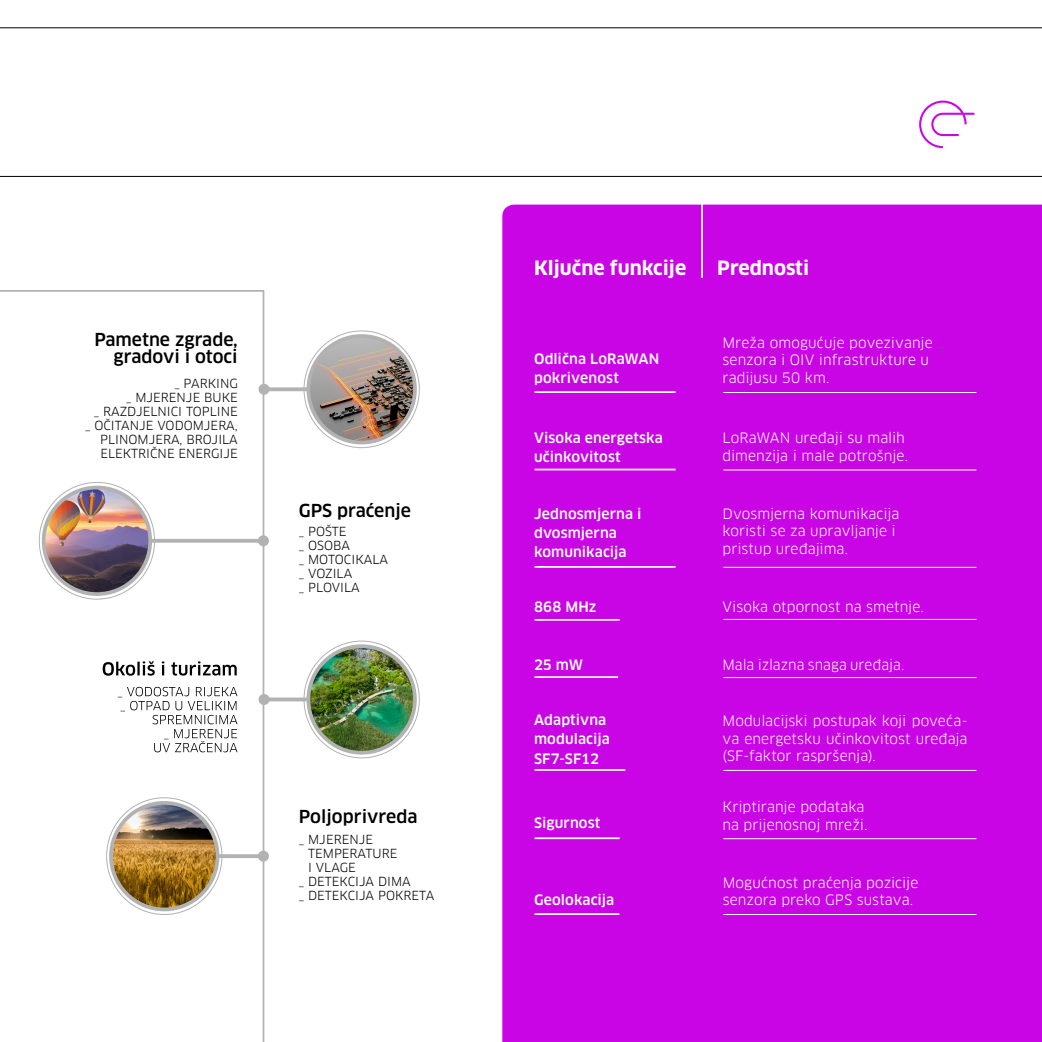
<style>
.page{position:relative;width:1042px;height:1042px;background:#fff}
.page>*{position:absolute;margin:0;border:0;box-sizing:border-box;transform-origin:0 0}
.t1{font:700 19.25px "Clan Pro";color:#fff}
.t2{font:500 17.5px/17.5px "Clan Pro";color:#000;text-align:right}
.t3{font:14px/17.5px "Clan Pro";letter-spacing:.005em;color:#fff}
.t4{font:500 14px/19.2px "Clan Pro";letter-spacing:.01em;color:#fff}
.t5{font:12.25px/14px "Clan Pro";color:#000}
.s1{color:#fff}
</style>
<div class="page">
<svg style="left:919px;top:101px;width:55px;height:47px"></svg>
<hr style="left:0;top:27px;width:1042px;height:1px;background:#000">
<hr style="left:0;top:176px;width:1042px;height:1px;background:#000">
<div style="left:502px;top:205px;width:540px;height:837px;background:#c905e5"></div>
<hr style="left:534px;top:391px;width:141px;height:2px;background:#fff">
<hr style="left:534px;top:676px;width:84px;height:2px;background:#fff">
<hr style="left:723px;top:392px;width:253px;height:1px;background:#fff">
<hr style="left:534px;top:619px;width:85px;height:2px;background:#fff">
<hr style="left:723px;top:619px;width:253px;height:1px;background:#fff">
<hr style="left:534px;top:837px;width:85px;height:2px;background:#fff">
<hr style="left:723px;top:838px;width:253px;height:1px;background:#fff">
<hr style="left:534px;top:469px;width:141px;height:1px;background:#fff">
<hr style="left:723px;top:469px;width:253px;height:1px;background:#fff">
<hr style="left:534px;top:566px;width:141px;height:2px;background:#fff">
<hr style="left:723px;top:567px;width:253px;height:1px;background:#fff">
<hr style="left:534px;top:913px;width:85px;height:2px;background:#fff">
<hr style="left:723px;top:914px;width:253px;height:1px;background:#fff">
<hr style="left:723px;top:677px;width:253px;height:1px;background:#fff">
<hr style="left:723px;top:770px;width:253px;height:1px;background:#fff">
<hr style="left:534px;top:769px;width:91px;height:2px;background:#fff">
<hr style="left:263px;top:290px;width:1px;height:752px;background:#b3b2b2">
<img style="left:41px;top:485px;width:228px;height:112px">
<img style="left:258px;top:333px;width:160px;height:112px">
<img style="left:108px;top:800px;width:161px;height:112px">
<svg style="left:103px;top:661px;width:134px;height:14px"></svg>
<svg style="left:118px;top:687px;width:119px;height:65px"></svg>
<hr style="left:701px;top:199px;width:2px;height:79px;background:#fff">
<hr style="left:0;top:290px;width:264px;height:2px;background:#b3b2b2">
<img style="left:258px;top:643px;width:160px;height:112px">
<p class="t2" style="left:94px;top:330px;width:145px">Pametne zgrade, gradovi i otoci</p>
<p class="t5" style="left:85px;top:376px;width:154px;text-align:right">_ PARKING<br>_ MJERENJE BUKE<br>_ RAZDJELNICI TOPLINE<br>_ OČITANJE VODOMJERA,<br>PLINOMJERA, BROJILA<br>ELEKTRIČNE ENERGIJE</p>
<p class="t2" style="left:299px;top:502px;width:114px">GPS praćenje</p>
<p class="t5" style="left:299px;top:525px;width:91px">_ POŠTE<br>_ OSOBA<br>_ MOTOCIKALA _ VOZILA<br>_ PLOVILA</p>
<p class="t2" style="left:299px;top:808px;width:120px">Poljoprivreda</p>
<p class="t5" style="left:299px;top:832px;width:137px">_ MJERENJE<br><span class="s1">_</span> TEMPERATURE<br><span class="s1">_</span> I VLAGE<br>_ DETEKCIJA DIMA<br>_ DETEKCIJA POKRETA</p>
<h1 class="t1" style="left:534px;top:257px;width:154px">Ključne funkcije</h1>
<h1 class="t1" style="left:717px;top:257px;width:93px">Prednosti</h1>
<p class="t4" style="left:534px;top:349px;width:127px">Odlična LoRaWAN pokrivenost</p>
<p class="t3" style="left:722px;top:334px;width:212px">Mreža omogućuje povezivanje senzora i OIV infrastrukture u radijusu 50 km.</p>
<p class="t4" style="left:534px;top:428px;width:130px">Visoka energetska učinkovitost</p>
<p class="t3" style="left:722px;top:429px;width:187px">LoRaWAN uređaji su malih dimenzija i male potrošnje.</p>
<p class="t4" style="left:534px;top:504px;width:109px">Jednosmjerna i dvosmjerna komunikacija</p>
<p class="t3" style="left:722px;top:505px;width:178px">Dvosmjerna komunikacija koristi se za upravljanje i pristup uređajima.</p>
<p class="t4" style="left:534px;top:597px;width:64px">868 MHz</p>
<p class="t3" style="left:722px;top:598px;width:203px">Visoka otpornost na smetnje.</p>
<p class="t4" style="left:534px;top:655px;width:51px">25 mW</p>
<p class="t4" style="left:534px;top:710px;width:77px">Adaptivna modulacija<br>SF7-SF12</p>
<p class="t4" style="left:534px;top:813px;width:68px">Sigurnost</p>
<p class="t4" style="left:534px;top:891px;width:82px">Geolokacija</p>
<p class="t3" style="left:722px;top:656px;width:183px">Mala izlazna snaga uređaja.</p>
<p class="t3" style="left:722px;top:712px;width:247px;text-align:justify">Modulacijski postupak koji poveća&shy;va energetsku učinkovitost uređaja (SF-faktor raspršenja).</p>
<p class="t3" style="left:722px;top:798px;width:146px">Kriptiranje podataka na prijenosnoj mreži.</p>
<p class="t3" style="left:723px;top:874px;width:197px">Mogućnost praćenja pozicije senzora preko GPS sustava.</p>
</div>
